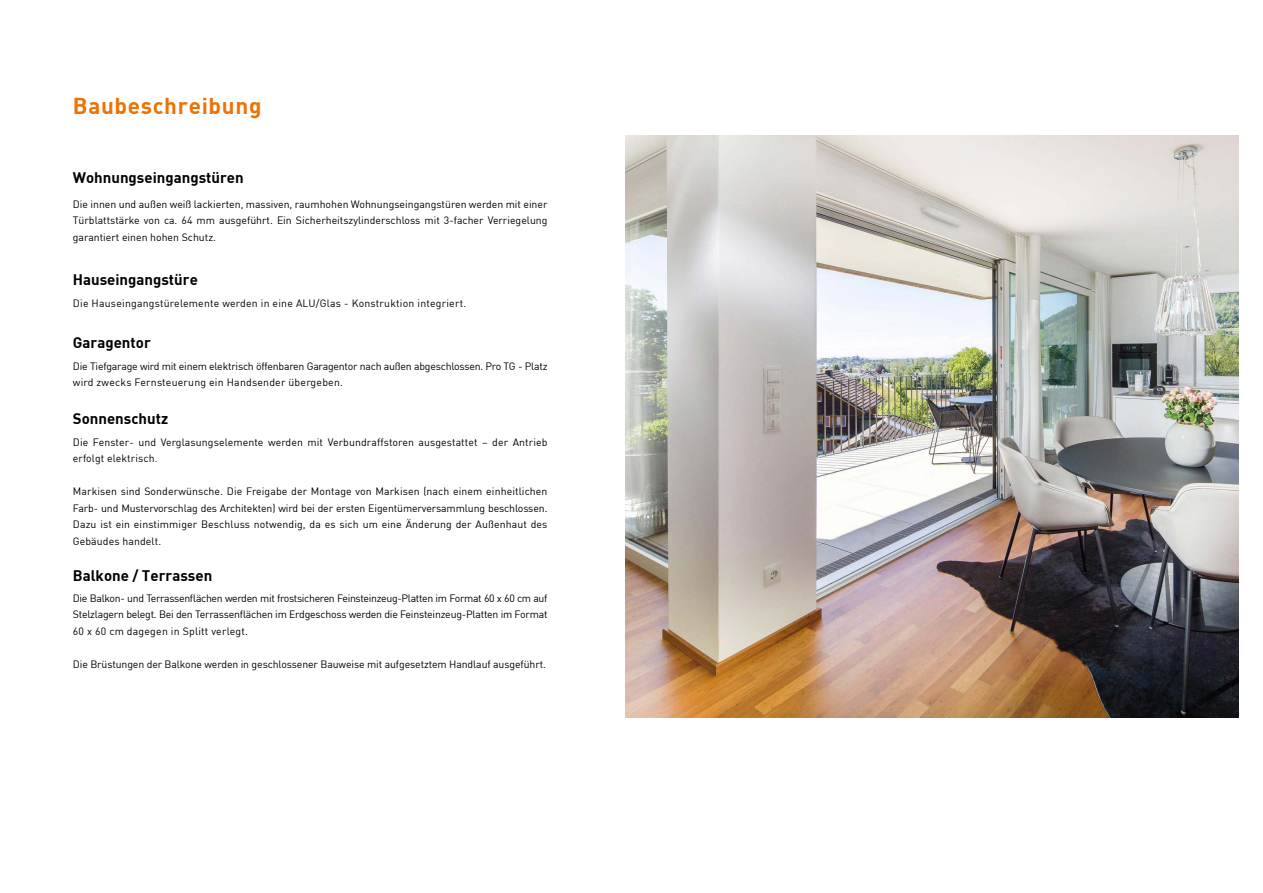
<style>
.page{position:relative;width:1263px;height:893px;background:#fff}
.page>*{position:absolute;margin:0;border:0;box-sizing:border-box;transform-origin:0 0}
.t1{font:700 22.5px "DIN";letter-spacing:.03em;color:#ee7203}
.t2{font:700 15px "DIN";color:#000}
.t3{font:10.5px/16.5px "DIN";color:#000;text-align:justify}
.t4{font:10.5px/16.5px "DIN";letter-spacing:-.02em;color:#000}
.t5{font:10.5px "DIN";letter-spacing:.02em;color:#000}
</style>
<div class="page">
<img style="left:625px;top:135px;width:613px;height:582px">
<h1 class="t1" style="left:73px;top:91px;width:190px">Baubeschreibung</h1>
<h2 class="t2" style="left:73px;top:168px;width:172px">Wohnungseingangstüren</h2>
<p class="t3" style="left:73px;top:196px;width:476px">Die innen und außen weiß lackierten, massiven, raumhohen Wohnungseingangstüren werden mit einer Türblattstärke von ca. 64 mm ausgeführt. Ein Sicherheitszylinderschloss mit 3-facher Verriegelung garantiert einen hohen Schutz.</p>
<h2 class="t2" style="left:73px;top:270px;width:127px">Hauseingangstüre</h2>
<p class="t5" style="left:73px;top:297px;width:395px">Die Hauseingangstürelemente werden in eine ALU/Glas - Konstruktion integriert.</p>
<h2 class="t2" style="left:73px;top:332px;width:79px">Garagentor</h2>
<p class="t4" style="left:73px;top:358px;width:476px">Die Tiefgarage wird mit einem elektrisch öffenbaren Garagentor nach außen abgeschlossen. Pro TG - Platz wird zwecks Fernsteuerung ein Handsender übergeben.</p>
<h2 class="t2" style="left:73px;top:409px;width:97px">Sonnenschutz</h2>
<p class="t3" style="left:73px;top:434px;width:476px">Die Fenster- und Verglasungselemente werden mit Verbundraffstoren ausgestattet – der Antrieb erfolgt elektrisch.</p>
<p class="t3" style="left:73px;top:483px;width:476px">Markisen sind Sonderwünsche. Die Freigabe der Montage von Markisen (nach einem einheitlichen Farb- und Mustervorschlag des Architekten) wird bei der ersten Eigentümerversammlung beschlossen.<br>Dazu ist ein einstimmiger Beschluss notwendig, da es sich um eine Änderung der Außenhaut des Gebäudes handelt.</p>
<h2 class="t2" style="left:73px;top:565px;width:141px">Balkone / Terrassen</h2>
<p class="t3" style="left:73px;top:589px;width:476px">Die Balkon- und Terrassenflächen werden mit frostsicheren Feinsteinzeug-Platten im Format 60 x 60 cm auf Stelzlagern belegt. Bei den Terrassenflächen im Erdgeschoss werden die Feinsteinzeug-Platten im Format 60 x 60 cm dagegen in Splitt verlegt.</p>
<p class="t3" style="left:73px;top:655px;width:474px">Die Brüstungen der Balkone werden in geschlossener Bauweise mit aufgesetztem Handlauf ausgeführt.</p>
</div>
